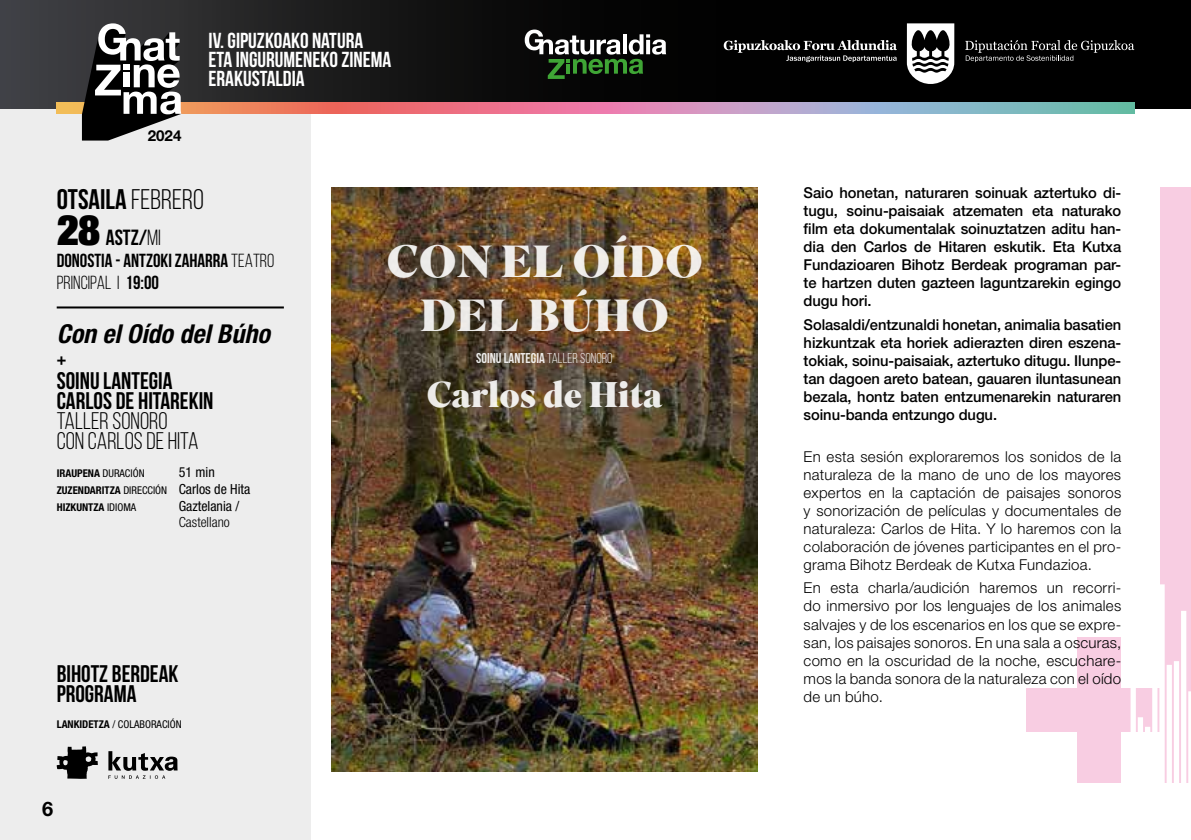
<style>
.page{position:relative;width:1191px;height:840px;background:#fff}
.page>*{position:absolute;margin:0;border:0;box-sizing:border-box;transform-origin:0 0}
.t1{font:900 44.8px/53.8px "Superior Title";letter-spacing:.005em;color:#fff;text-align:center}
.t2{font:900 35.6px "Superior Title";color:#fff}
.t3{font:700 28.4px "Bebas Neue";color:#000}
.t4{font:italic 700 condensed 26px "Helvetica Neue LT Std";color:#000}
.t5{font:700 24px/20px "Bebas Neue";color:#000}
.t6{font:24px/20px "Bebas Neue";color:#000}
.t7{font:700 22px "Bebas Neue";color:#000}
.t8{font:700 21.8px/19px "Bebas Neue";color:#fff}
.t9{font:700 20px "Helvetica Neue LT Std";color:#000}
.t10{font:700 19px/22px "Bebas Neue";color:#000}
.t11{font:700 15.2px "Helvetica Neue LT Std";color:#000}
.t12{font:300 15px/18px "Helvetica Neue LT Std";letter-spacing:.015em;color:#000;text-align:justify}
.t13{font:500 15px/18px "Helvetica Neue LT Std";letter-spacing:-.005em;color:#000;text-align:justify}
.t14{font:700 14.2px "Bebas Neue";color:#fff}
.t15{font:condensed 14px "Helvetica Neue LT Std";color:#000}
.t16{font:300 condensed 14px "Helvetica Neue LT Std";color:#000}
.t17{font:700 condensed 10.8px/16.8px "Helvetica Neue LT Std";color:#000}
.t18{font:condensed 10.8px "Helvetica Neue LT Std";color:#000}
.s1{font-weight:400}
.s2{font-family:"Helvetica Neue LT Std";font-weight:900;font-stretch:condensed;font-size:42.2px}
.s3{font-weight:400;font-size:14px}
.s4{font-weight:700}
</style>
<div class="page">
<div style="left:0;top:108px;width:310px;height:731px;background:#ededed"></div>
<svg style="left:0;top:0;width:1191px;height:108px;background:#101011"></svg>
<svg style="left:57px;top:102px;width:1077px;height:12px;background:#c5949e"></svg>
<svg style="left:82px;top:23px;width:99px;height:117px"></svg>
<svg style="left:525px;top:30px;width:141px;height:49px;background:#3c493b"></svg>
<svg style="left:906px;top:23px;width:48px;height:61px"></svg>
<svg style="left:965px;top:40px;width:169px;height:22px;background:#2a2a2a"></svg>
<svg style="left:723px;top:40px;width:174px;height:22px;background:#3a3a3a"></svg>
<div style="left:1077px;top:637px;width:44px;height:145px;background:#f8cde2"></div>
<div style="left:1026px;top:688px;width:146px;height:43px;background:#f8cde2"></div>
<img style="left:332px;top:187px;width:425px;height:584px">
<div style="left:1160px;top:187px;width:31px;height:595px;background:#f8cde2"></div>
<svg style="left:1121px;top:584px;width:70px;height:199px"></svg>
<hr style="left:57px;top:306px;width:227px;height:2px;background:#000">
<svg style="left:57px;top:746px;width:41px;height:32px"></svg>
<svg style="left:108px;top:751px;width:70px;height:27px"></svg>
<p class="t11" style="left:148px;top:126px;width:35px">2024</p>
<h3 class="t8" style="left:209px;top:30px;width:184px">IV. GIPUZKOAKO NATURA<br>ETA INGURUMENEKO ZINEMA<br>ERAKUSTALDIA</h3>
<h3 class="t3" style="left:57px;top:183px;width:149px">OTSAILA <span class="s1">FEBRERO</span></h3>
<h3 class="t7" style="left:57px;top:225px;width:106px"><span class="s2">28</span> ASTZ/<span class="s1">MI</span></h3>
<p class="t10" style="left:57px;top:249px;width:219px">DONOSTIA - ANTZOKI ZAHARRA <span class="s1">TEATRO<br>PRINCIPAL I</span> 19:00</p>
<h3 class="t4" style="left:57px;top:318px;width:215px">Con el Oído del Búho</h3>
<h3 class="t5" style="left:57px;top:350px;width:158px">+<br>SOINU LANTEGIA<br>CARLOS DE HITAREKIN</h3>
<h3 class="t6" style="left:57px;top:410px;width:143px">TALLER SONORO<br>CON CARLOS DE HITA</h3>
<p class="t17" style="left:57px;top:464px;width:89px">IRAUPENA <span class="s1">DURACIÓN</span></p>
<p class="t15" style="left:179px;top:464px;width:38px">51 min</p>
<p class="t17" style="left:57px;top:481px;width:195px">ZUZENDARITZA <span class="s1">DIRECCIÓN</span> <span class="s3">Carlos de Hita<br></span>HIZKUNTZA <span class="s1">IDIOMA</span></p>
<p class="t15" style="left:179px;top:497px;width:62px">Gaztelania /</p>
<p class="t16" style="left:179px;top:514px;width:53px">Castellano</p>
<h3 class="t5" style="left:57px;top:663px;width:123px">BIHOTZ BERDEAK<br>PROGRAMA</h3>
<p class="t18" style="left:57px;top:717px;width:126px"><span class="s4">LANKIDETZA</span> / COLABORACIÓN</p>
<h3 class="t9" style="left:42px;top:796px;width:13px">6</h3>
<h1 class="t1" style="left:386px;top:237px;width:318px">CON EL OÍDO<br>DEL BÚHO</h1>
<p class="t14" style="left:476px;top:350px;width:138px">SOINU LANTEGIA <span class="s1">TALLER SONORO</span></p>
<h2 class="t2" style="left:426px;top:372px;width:237px">Carlos de Hita</h2>
<p class="t13" style="left:803px;top:183px;width:319px">Saio honetan, naturaren soinuak aztertuko di&shy;tugu, soinu-paisaiak atzematen eta naturako film eta dokumentalak soinuztatzen aditu han&shy;dia den Carlos de Hitaren eskutik. Eta Kutxa Fundazioaren Bihotz Berdeak programan par&shy;te hartzen duten gazteen laguntzarekin egingo dugu hori.</p>
<p class="t13" style="left:803px;top:315px;width:319px">Solasaldi/entzunaldi honetan, animalia basatien hizkuntzak eta horiek adierazten diren eszena&shy;tokiak, soinu-paisaiak, aztertuko ditugu. Ilunpe&shy;tan dagoen areto batean, gauaren iluntasunean bezala, hontz baten entzumenarekin naturaren soinu-banda entzungo dugu.</p>
<p class="t12" style="left:803px;top:446px;width:319px">En esta sesión exploraremos los sonidos de la naturaleza de la mano de uno de los mayores expertos en la captación de paisajes sonoros y sonorización de películas y documentales de naturaleza: Carlos de Hita. Y lo haremos con la colaboración de jóvenes participantes en el pro&shy;grama Bihotz Berdeak de Kutxa Fundazioa.</p>
<p class="t12" style="left:803px;top:578px;width:319px">En esta charla/audición haremos un recorri&shy;do inmersivo por los lenguajes de los animales salvajes y de los escenarios en los que se expre&shy;san, los paisajes sonoros. En una sala a oscuras, como en la oscuridad de la noche, escuchare&shy;mos la banda sonora de la naturaleza con el oído de un búho.</p>
</div>
